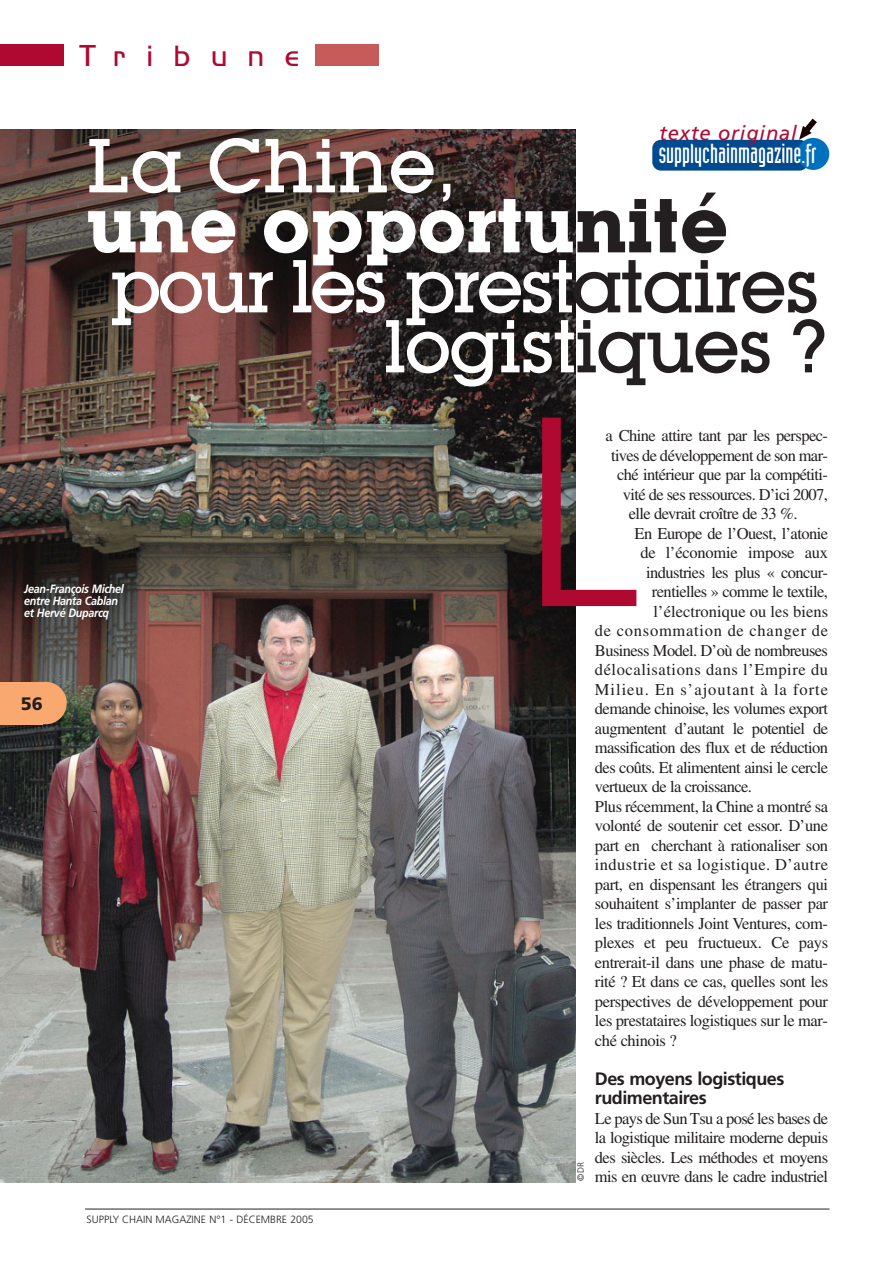
<style>
.page{position:relative;width:893px;height:1263px;background:#fff}
.page>*{position:absolute;margin:0;border:0;box-sizing:border-box;transform-origin:0 0}
.t1{font:300 270px "Frutiger";color:#b00931}
.t2{font:700 75px/60px "Lubalin Graph IT Cby BT";color:#fff}
.t3{font:500 73.5px/60px "Lubalin Graph IT Cby BT";letter-spacing:-.03em;color:#fff;text-align:right}
.t4{font:27px "Industria Solid";color:#fff}
.t5{font:27px "Hancock Park Light Laser";letter-spacing:.815em;color:#b00931}
.t6{font:italic 20.25px "Frutiger";letter-spacing:.04em;color:#b00931}
.t7{font:700 18px/19.5px "Frutiger";letter-spacing:-.03em;color:#231f20}
.t8{font:900 18px "Frutiger";color:#231f20}
.t9{font:16.5px/19.5px "Times";letter-spacing:-.025em;color:#231f20;text-align:justify}
.t10{font:16.5px "Times";letter-spacing:.025em;color:#231f20}
.t11{font:16.5px "Times";letter-spacing:.035em;color:#231f20}
.t12{font:16.5px "Times";letter-spacing:.06em;color:#231f20}
.t13{font:16.5px "Times";letter-spacing:.045em;color:#231f20}
.t14{font:16.5px "Times";color:#231f20}
.t15{font:italic 700 12px/12px "Frutiger";letter-spacing:-.03em;color:#fff;scale:.9 1}
.t16{font:300 10.5px "Frutiger";color:#231f20}
.t17{font:300 9px "Frutiger";color:#231f20}
.s1{font-weight:500}
.s2{color:#231f20}
</style>
<div class="page">
<img style="left:0;top:129px;width:575px;height:1053px">
<hr style="left:85px;top:1209px;width:744px;height:1px;background:#231f20">
<div style="left:24px;top:682px;width:43px;height:42px;background:#f9a870;border-radius:50%"></div>
<div style="left:0;top:682px;width:42px;height:42px;background:#f9a870"></div>
<div style="left:315px;top:44px;width:64px;height:21px;background:#c65b5a"></div>
<div style="left:0;top:44px;width:64px;height:21px;background:#b00931"></div>
<div style="left:652px;top:140px;width:156px;height:31px;background:#004a8f;border-radius:9px"></div>
<div style="left:797px;top:138px;width:32px;height:32px;background:#0071bc;border-radius:50%"></div>
<svg style="left:799px;top:119px;width:17px;height:21px"></svg>
<h3 class="t5" style="left:79px;top:43px;width:222px">Tribune</h3>
<p class="t6" style="left:659px;top:125px;width:139px">texte original</p>
<h2 class="t2" style="left:87px;top:140px;width:643px"><span class="s1">La Chine,<br></span>une opportu<span class="s2">nité</span></h2>
<h3 class="t4" style="left:658px;top:144px;width:159px">supplychainmagazine.fr</h3>
<h3 class="t3" style="left:110px;top:260px;width:719px">pour les prest<span class="s2">ataires </span>logist<span class="s2">iques ?</span></h3>
<p class="t15" style="left:24px;top:584px;width:112px">Jean-François Michel entre Hanta Cablan et Hervé Duparcq</p>
<p class="t8" style="left:21px;top:697px;width:24px">56</p>
<p class="t16" style="left:87px;top:1215px;width:229px">SUPPLY CHAIN MAGAZINE N°1 - DÉCEMBRE 2005</p>
<h1 class="t1" style="left:520px;top:404px;width:121px">L</h1>
<p class="t9" style="left:605px;top:427px;width:224px">a Chine attire tant par les perspec-</p>
<p class="t9" style="left:611px;top:447px;width:218px">tives de développement de son mar-</p>
<p class="t9" style="left:617px;top:466px;width:212px">ché intérieur que par la compétiti-</p>
<p class="t9" style="left:623px;top:486px;width:207px">vité de ses ressources. D’ici 2007,</p>
<p class="t9" style="left:628px;top:505px;width:170px">elle devrait croître de 33 %.</p>
<p class="t9" style="left:634px;top:525px;width:195px">En Europe de l’Ouest, l’atonie</p>
<p class="t9" style="left:640px;top:544px;width:189px">de l’économie impose aux</p>
<p class="t9" style="left:646px;top:564px;width:183px">industries les plus « concur-</p>
<p class="t9" style="left:652px;top:583px;width:178px">rentielles » comme le textile,</p>
<p class="t14" style="left:653px;top:605px;width:176px">l’électronique ou les biens</p>
<p class="t13" style="left:595px;top:625px;width:235px">de consommation de changer de</p>
<p class="t9" style="left:595px;top:642px;width:235px">Business Model. D’où de nombreuses</p>
<p class="t11" style="left:595px;top:664px;width:235px">délocalisations dans l’Empire du</p>
<p class="t12" style="left:595px;top:683px;width:235px">Milieu. En s’ajoutant à la forte</p>
<p class="t9" style="left:595px;top:700px;width:235px">demande chinoise, les volumes export</p>
<p class="t9" style="left:595px;top:720px;width:235px">augmentent d’autant le potentiel de</p>
<p class="t9" style="left:595px;top:739px;width:235px">massification des flux et de réduction</p>
<p class="t9" style="left:595px;top:759px;width:235px">des coûts. Et alimentent ainsi le cercle</p>
<p class="t9" style="left:595px;top:778px;width:158px">vertueux de la croissance.</p>
<p class="t9" style="left:595px;top:798px;width:235px">Plus récemment, la Chine a montré sa</p>
<p class="t9" style="left:595px;top:817px;width:235px">volonté de soutenir cet essor. D’une</p>
<p class="t9" style="left:595px;top:837px;width:235px">part en cherchant à rationaliser son</p>
<p class="t10" style="left:595px;top:859px;width:235px">industrie et sa logistique. D’autre</p>
<p class="t9" style="left:595px;top:876px;width:235px">part, en dispensant les étrangers qui</p>
<p class="t9" style="left:595px;top:895px;width:235px">souhaitent s’implanter de passer par</p>
<p class="t9" style="left:595px;top:915px;width:235px">les traditionnels Joint Ventures, com-</p>
<p class="t9" style="left:595px;top:934px;width:235px">plexes et peu fructueux. Ce pays</p>
<p class="t9" style="left:595px;top:954px;width:235px">entrerait-il dans une phase de matu-</p>
<p class="t9" style="left:595px;top:973px;width:235px">rité ? Et dans ce cas, quelles sont les</p>
<p class="t9" style="left:595px;top:993px;width:235px">perspectives de développement pour</p>
<p class="t9" style="left:595px;top:1012px;width:235px">les prestataires logistiques sur le mar-</p>
<p class="t9" style="left:595px;top:1032px;width:84px">ché chinois ?</p>
<p class="t7" style="left:595px;top:1070px;width:191px">Des moyens logistiques rudimentaires</p>
<p class="t9" style="left:595px;top:1110px;width:235px">Le pays de Sun Tsu a posé les bases de la logistique militaire moderne depuis des siècles. Les méthodes et moyens mis en œuvre dans le cadre industriel</p>
<p class="t17" style="left:577px;top:1181px;width:20px;rotate:-90deg">©DR</p>
</div>
